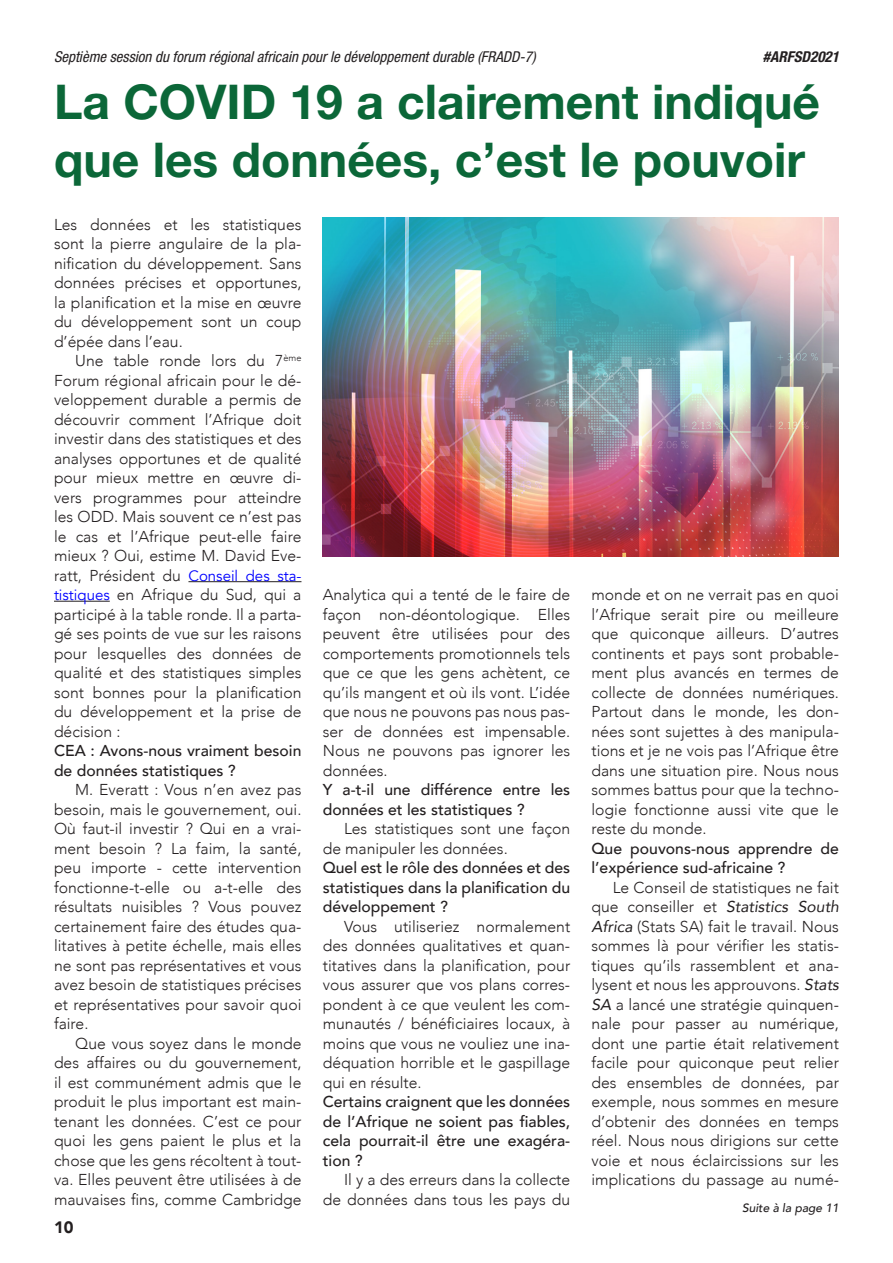
<style>
.page{position:relative;width:893px;height:1263px;background:#fff}
.page>*{position:absolute;margin:0;border:0;box-sizing:border-box;transform-origin:0 0}
._04_MainHead{font:700 48px/57.6px "Helvetica Neue LT Std";color:#0b6738}
.t1{font:900 16.5px "Avenir";color:#231f20}
._01_BodyText{font:300 15.75px/19.5px "Avenir";color:#231f20;text-align:justify}
._01_BodyText-2{font:500 15.75px/19.5px "Avenir";color:#231f20}
._01_Body-firstpara{font:300 15.75px/19.5px "Avenir";color:#231f20;text-align:justify}
.t2{font:italic condensed 15px "Helvetica Neue LT Std";color:#231f20}
.t3{font:italic 700 condensed 15px "Helvetica Neue LT Std";color:#231f20}
._09_Continued_to_pag{font:italic 500 12px "Avenir";color:#231f20}
.s1{font-weight:400;font-size:15px;color:#00f}
.s2{font-weight:400;font-style:italic}
</style>
<div class="page">
<hr style="left:188px;top:581px;width:113px;height:1px;background:#231f20">
<hr style="left:54px;top:601px;width:56px;height:1px;background:#231f20">
<img style="left:323px;top:218px;width:516px;height:339px">
<p class="t2" style="left:54px;top:48px;width:483px">Septième session du forum régional africain pour le développement durable (FRADD-7)</p>
<p class="t3" style="left:763px;top:47px;width:78px">#ARFSD2021</p>
<p class="_04_MainHead" style="left:54px;top:72px;width:768px">La COVID 19 a clairement indiqué que les données, c’est le pouvoir</p>
<p class="_01_Body-firstpara" style="left:54px;top:214px;width:249px">Les données et les statistiques sont la pierre angulaire de la pla&shy;nification du développement. Sans données précises et opportunes, la planification et la mise en œuvre du développement sont un coup d’épée dans l’eau.</p>
<p class="_01_BodyText" style="left:54px;top:351px;width:249px;text-indent:21px">Une table ronde lors du 7<sup>ème </sup>Forum régional africain pour le dé&shy;veloppement durable a permis de découvrir comment l’Afrique doit investir dans des statistiques et des analyses opportunes et de qualité pour mieux mettre en œuvre di&shy;vers programmes pour atteindre les ODD. Mais souvent ce n’est pas le cas et l’Afrique peut-elle faire mieux ? Oui, estime M. David Eve&shy;ratt, Président du <span class="s1">Conseil des sta&shy;tistiques</span> en Afrique du Sud, qui a participé à la table ronde. Il a parta&shy;gé ses points de vue sur les raisons pour lesquelles des données de qualité et des statistiques simples sont bonnes pour la planification du développement et la prise de décision :</p>
<p class="_01_BodyText-2" style="left:54px;top:740px;width:249px">CEA : Avons-nous vraiment besoin de données statistiques ?</p>
<p class="_01_BodyText" style="left:54px;top:780px;width:249px;text-indent:21px">M. Everatt : Vous n’en avez pas besoin, mais le gouvernement, oui.<br>Où faut-il investir ? Qui en a vrai&shy;ment besoin ? La faim, la santé, peu importe - cette intervention fonctionne-t-elle ou a-t-elle des résultats nuisibles ? Vous pouvez certainement faire des études qua&shy;litatives à petite échelle, mais elles ne sont pas représentatives et vous avez besoin de statistiques précises et représentatives pour savoir quoi faire.</p>
<p class="_01_BodyText" style="left:54px;top:1033px;width:249px;text-indent:21px">Que vous soyez dans le monde des affaires ou du gouvernement, il est communément admis que le produit le plus important est main&shy;tenant les données. C’est ce pour quoi les gens paient le plus et la chose que les gens récoltent à tout&shy;va. Elles peuvent être utilisées à de mauvaises fins, comme Cambridge</p>
<p class="_01_BodyText" style="left:323px;top:585px;width:249px">Analytica qui a tenté de le faire de façon non-déontologique. Elles peuvent être utilisées pour des comportements promotionnels tels que ce que les gens achètent, ce qu’ils mangent et où ils vont. L’idée que nous ne pouvons pas nous pas&shy;ser de données est impensable.<br>Nous ne pouvons pas ignorer les données.</p>
<p class="_01_BodyText-2" style="left:323px;top:779px;width:249px">Y a-t-il une différence entre les données et les statistiques ?</p>
<p class="_01_BodyText" style="left:323px;top:819px;width:249px;text-indent:21px">Les statistiques sont une façon de manipuler les données.</p>
<p class="_01_BodyText-2" style="left:323px;top:857px;width:249px;text-align:justify">Quel est le rôle des données et des statistiques dans la planification du développement ?</p>
<p class="_01_BodyText" style="left:323px;top:916px;width:249px;text-indent:21px">Vous utiliseriez normalement des données qualitatives et quan&shy;titatives dans la planification, pour vous assurer que vos plans corres&shy;pondent à ce que veulent les com&shy;munautés / bénéficiaires locaux, à moins que vous ne vouliez une ina&shy;déquation horrible et le gaspillage qui en résulte.</p>
<p class="_01_BodyText-2" style="left:323px;top:1091px;width:249px;text-align:justify">Certains craignent que les données de l’Afrique ne soient pas fiables, cela pourrait-il être une exagéra&shy;tion ?</p>
<p class="_01_BodyText" style="left:323px;top:1170px;width:249px;text-align:right">Il y a des erreurs dans la collecte de données dans tous les pays du</p>
<p class="_01_BodyText" style="left:591px;top:585px;width:249px">monde et on ne verrait pas en quoi l’Afrique serait pire ou meilleure que quiconque ailleurs. D’autres continents et pays sont probable&shy;ment plus avancés en termes de collecte de données numériques.<br>Partout dans le monde, les don&shy;nées sont sujettes à des manipula&shy;tions et je ne vois pas l’Afrique être dans une situation pire. Nous nous sommes battus pour que la techno&shy;logie fonctionne aussi vite que le reste du monde.</p>
<p class="_01_BodyText-2" style="left:591px;top:837px;width:249px">Que pouvons-nous apprendre de l’expérience sud-africaine ?</p>
<p class="_01_BodyText" style="left:591px;top:877px;width:249px;text-indent:21px">Le Conseil de statistiques ne fait que conseiller et <span class="s2">Statistics South Africa</span> (Stats SA) fait le travail. Nous sommes là pour vérifier les statis&shy;tiques qu’ils rassemblent et ana&shy;lysent et nous les approuvons. <span class="s2">Stats SA</span> a lancé une stratégie quinquen&shy;nale pour passer au numérique, dont une partie était relativement facile pour quiconque peut relier des ensembles de données, par exemple, nous sommes en mesure d’obtenir des données en temps réel. Nous nous dirigions sur cette voie et nous éclaircissions sur les implications du passage au numé-</p>
<p class="_09_Continued_to_pag" style="left:742px;top:1200px;width:98px">Suite à la page 11</p>
<p class="t1" style="left:54px;top:1213px;width:21px">10</p>
</div>
